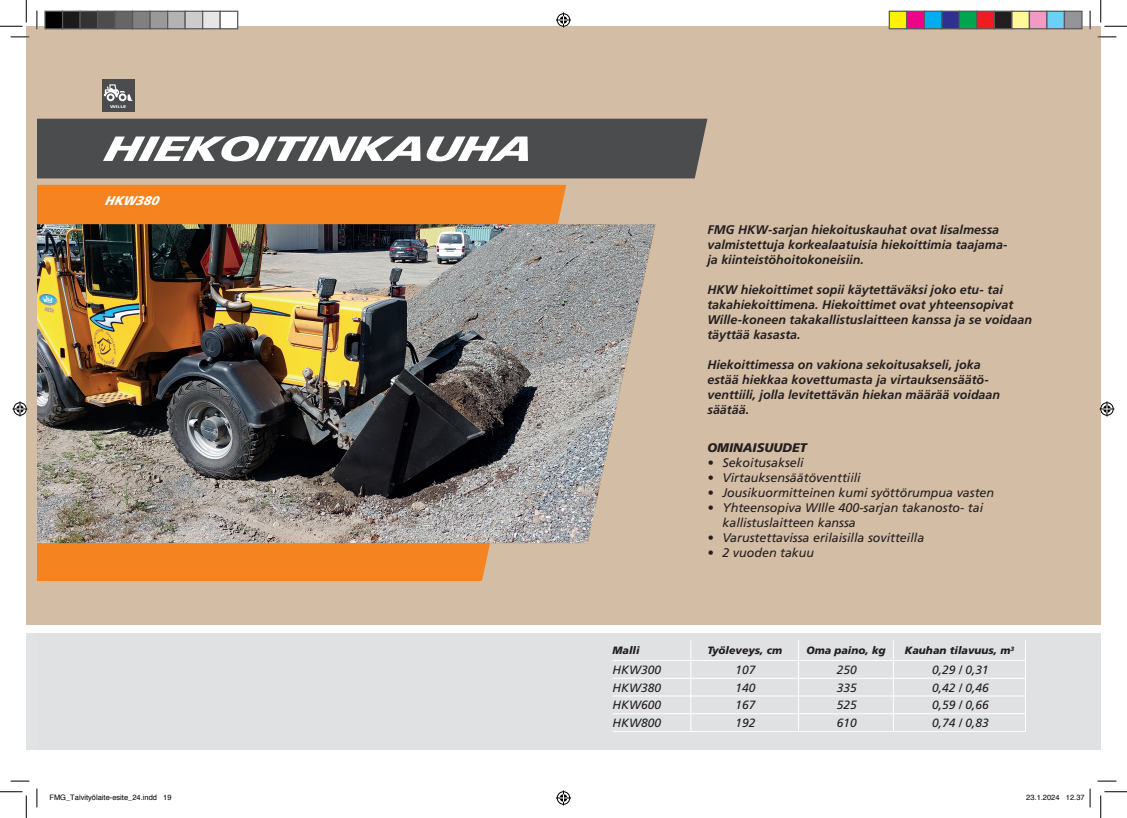
<style>
.page{position:relative;width:1127px;height:818px;background:#fff}
.page>*{position:absolute;margin:0;border:0;box-sizing:border-box;transform-origin:0 0}
.t1{font:italic 900 35px "Frutiger LT Std";letter-spacing:-.025em;color:#fff;scale:1.43 1}
.t2{font:italic 700 12.5px/15px "Frutiger LT Std";color:#231f20}
.t3{font:italic 12.5px/15px "Frutiger LT Std";color:#231f20}
.t4{font:italic 900 12.5px "Frutiger LT Std";color:#231f20}
.t5{font:italic 900 12.5px "Frutiger LT Std";color:#fff}
.t6{font:italic 12px "Frutiger LT Std";color:#231f20}
.t7{font:italic 900 10.62px "Frutiger LT Std";color:#231f20}
.t8{font:7.5px "Helvetica";color:#000}
.t9{font:700 4px "Frutiger LT Std";color:#fff;scale:1.43 1}
</style>
<div class="page">
<div style="left:26px;top:26px;width:1074px;height:599px;background:#d3bda4"></div>
<div style="left:37px;top:119px;width:670px;height:59px;background:#4b4c4d"></div>
<svg style="left:37px;top:185px;width:529px;height:396px;background:#f2882a"></svg>
<div style="left:37px;top:633px;width:1063px;height:117px;background:#e0e1e3"></div>
<img style="left:37px;top:224px;width:618px;height:319px">
<div style="left:26px;top:633px;width:11px;height:117px;background:#e2e3e5"></div>
<div style="left:102px;top:80px;width:32px;height:32px;background:#4b4c4d"></div>
<svg style="left:104px;top:84px;width:28px;height:17px"></svg>
<hr style="left:612px;top:660px;width:78px;height:1px;background:#fff">
<hr style="left:690px;top:660px;width:108px;height:1px;background:#fff">
<hr style="left:798px;top:660px;width:95px;height:1px;background:#fff">
<hr style="left:893px;top:660px;width:132px;height:1px;background:#fff">
<hr style="left:612px;top:678px;width:78px;height:1px;background:#fff">
<hr style="left:690px;top:678px;width:108px;height:1px;background:#fff">
<hr style="left:798px;top:678px;width:95px;height:1px;background:#fff">
<hr style="left:893px;top:678px;width:132px;height:1px;background:#fff">
<hr style="left:612px;top:696px;width:78px;height:1px;background:#fff">
<hr style="left:690px;top:696px;width:108px;height:1px;background:#fff">
<hr style="left:798px;top:696px;width:95px;height:1px;background:#fff">
<hr style="left:893px;top:696px;width:132px;height:1px;background:#fff">
<hr style="left:612px;top:713px;width:78px;height:1px;background:#fff">
<hr style="left:690px;top:713px;width:108px;height:1px;background:#fff">
<svg style="left:690px;top:640px;width:1px;height:91px"></svg>
<hr style="left:798px;top:713px;width:95px;height:1px;background:#fff">
<svg style="left:798px;top:640px;width:1px;height:91px"></svg>
<hr style="left:893px;top:713px;width:132px;height:1px;background:#fff">
<svg style="left:893px;top:640px;width:1px;height:91px"></svg>
<hr style="left:612px;top:731px;width:78px;height:1px;background:#fff">
<hr style="left:690px;top:731px;width:108px;height:1px;background:#fff">
<hr style="left:798px;top:731px;width:95px;height:1px;background:#fff">
<hr style="left:893px;top:731px;width:132px;height:1px;background:#fff">
<svg style="left:11px;top:36px;width:18px;height:2px"></svg>
<svg style="left:1097px;top:36px;width:18px;height:2px"></svg>
<svg style="left:11px;top:780px;width:18px;height:2px"></svg>
<svg style="left:1097px;top:780px;width:18px;height:2px"></svg>
<svg style="left:36px;top:11px;width:2px;height:18px"></svg>
<svg style="left:36px;top:788px;width:2px;height:19px"></svg>
<svg style="left:1089px;top:11px;width:1px;height:18px"></svg>
<svg style="left:0;top:0;width:27px;height:27px"></svg>
<svg style="left:0;top:791px;width:27px;height:27px"></svg>
<svg style="left:1100px;top:0;width:26px;height:27px"></svg>
<svg style="left:1100px;top:791px;width:26px;height:27px"></svg>
<svg style="left:556px;top:13px;width:15px;height:15px"></svg>
<svg style="left:556px;top:790px;width:15px;height:15px"></svg>
<svg style="left:13px;top:401px;width:15px;height:15px"></svg>
<svg style="left:1099px;top:401px;width:15px;height:15px"></svg>
<div style="left:45px;top:11px;width:18px;height:18px;background:#000"></div>
<div style="left:44px;top:11px;width:19px;height:18px;border:1px solid #595959"></div>
<div style="left:63px;top:11px;width:17px;height:18px;background:#1a1a1a"></div>
<div style="left:62px;top:11px;width:19px;height:18px;border:1px solid #595959"></div>
<div style="left:80px;top:11px;width:18px;height:18px;background:#333"></div>
<div style="left:79px;top:11px;width:19px;height:18px;border:1px solid #595959"></div>
<div style="left:98px;top:11px;width:17px;height:18px;background:#4d4d4d"></div>
<div style="left:97px;top:11px;width:19px;height:18px;border:1px solid #595959"></div>
<div style="left:115px;top:11px;width:18px;height:18px;background:#666"></div>
<div style="left:114px;top:11px;width:19px;height:18px;border:1px solid #595959"></div>
<div style="left:133px;top:11px;width:17px;height:18px;background:#808080"></div>
<div style="left:132px;top:11px;width:19px;height:18px;border:1px solid #595959"></div>
<div style="left:150px;top:11px;width:18px;height:18px;background:#999"></div>
<div style="left:149px;top:11px;width:19px;height:18px;border:1px solid #595959"></div>
<div style="left:168px;top:11px;width:17px;height:18px;background:#b3b3b3"></div>
<div style="left:167px;top:11px;width:19px;height:18px;border:1px solid #595959"></div>
<div style="left:185px;top:11px;width:18px;height:18px;background:#ccc"></div>
<div style="left:184px;top:11px;width:19px;height:18px;border:1px solid #595959"></div>
<div style="left:203px;top:11px;width:17px;height:18px;background:#e6e6e6"></div>
<div style="left:202px;top:11px;width:19px;height:18px;border:1px solid #595959"></div>
<div style="left:220px;top:11px;width:18px;height:18px;background:#fff"></div>
<div style="left:219px;top:11px;width:19px;height:18px;border:1px solid #595959"></div>
<div style="left:889px;top:11px;width:17px;height:18px;background:#fff101"></div>
<div style="left:888px;top:11px;width:19px;height:18px;border:1px solid #595959"></div>
<div style="left:906px;top:11px;width:18px;height:18px;background:#ed028c"></div>
<div style="left:905px;top:11px;width:19px;height:18px;border:1px solid #595959"></div>
<div style="left:924px;top:11px;width:17px;height:18px;background:#00aeef"></div>
<div style="left:923px;top:11px;width:19px;height:18px;border:1px solid #595959"></div>
<div style="left:941px;top:11px;width:18px;height:18px;background:#2e3092"></div>
<div style="left:940px;top:11px;width:19px;height:18px;border:1px solid #595959"></div>
<div style="left:959px;top:11px;width:17px;height:18px;background:#00a54f"></div>
<div style="left:958px;top:11px;width:19px;height:18px;border:1px solid #595959"></div>
<div style="left:976px;top:11px;width:18px;height:18px;background:#ee1d23"></div>
<div style="left:975px;top:11px;width:19px;height:18px;border:1px solid #595959"></div>
<div style="left:994px;top:11px;width:17px;height:18px;background:#231f20"></div>
<div style="left:993px;top:11px;width:19px;height:18px;border:1px solid #595959"></div>
<div style="left:1011px;top:11px;width:18px;height:18px;background:#fff79a"></div>
<div style="left:1010px;top:11px;width:19px;height:18px;border:1px solid #595959"></div>
<div style="left:1029px;top:11px;width:17px;height:18px;background:#f499c2"></div>
<div style="left:1028px;top:11px;width:19px;height:18px;border:1px solid #595959"></div>
<div style="left:1046px;top:11px;width:18px;height:18px;background:#6bcff6"></div>
<div style="left:1045px;top:11px;width:19px;height:18px;border:1px solid #595959"></div>
<div style="left:1064px;top:11px;width:17px;height:18px;background:#939598"></div>
<div style="left:1063px;top:11px;width:19px;height:18px;border:1px solid #595959"></div>
<svg style="left:1089px;top:788px;width:1px;height:19px"></svg>
<p class="t9" style="left:110px;top:104px;width:13px">WILLE</p>
<h1 class="t1" style="left:102px;top:128px;width:301px">HIEKOITINKAUHA</h1>
<p class="t5" style="left:105px;top:193px;width:58px">HKW380</p>
<p class="t2" style="left:707px;top:222px;width:302px">FMG HKW-sarjan hiekoituskauhat ovat Iisalmessa valmistettuja korkealaatuisia hiekoittimia taajama&shy;ja kiinteistöhoitokoneisiin.</p>
<p class="t2" style="left:707px;top:282px;width:326px">HKW hiekoittimet sopii käytettäväksi joko etu- tai takahiekoittimena. Hiekoittimet ovat yhteensopivat Wille-koneen takakallistuslaitteen kanssa ja se voidaan täyttää kasasta.</p>
<p class="t2" style="left:707px;top:357px;width:294px">Hiekoittimessa on vakiona sekoitusakseli, joka estää hiekkaa kovettumasta ja virtauksensäätö&shy;venttiili, jolla levitettävän hiekan määrää voidaan säätää.</p>
<p class="t4" style="left:707px;top:440px;width:101px">OMINAISUUDET</p>
<p class="t3" style="left:707px;top:455px;width:98px">• Sekoitusakseli</p>
<p class="t3" style="left:707px;top:470px;width:155px">• Virtauksensäätöventtiili</p>
<p class="t3" style="left:707px;top:485px;width:288px">• Jousikuormitteinen kumi syöttörumpua vasten</p>
<p class="t3" style="left:722px;top:500px;width:262px;text-indent:-15px">• Yhteensopiva WIlle 400-sarjan takanosto- tai kallistuslaitteen kanssa</p>
<p class="t3" style="left:707px;top:530px;width:218px">• Varustettavissa erilaisilla sovitteilla</p>
<p class="t3" style="left:707px;top:545px;width:108px">• 2 vuoden takuu</p>
<p class="t7" style="left:612px;top:644px;width:29px">Malli</p>
<p class="t7" style="left:707px;top:644px;width:76px">Työleveys, cm</p>
<p class="t7" style="left:806px;top:644px;width:81px">Oma paino, kg</p>
<p class="t7" style="left:904px;top:644px;width:111px">Kauhan tilavuus, m<sup>3</sup></p>
<p class="t6" style="left:612px;top:663px;width:50px">HKW300</p>
<p class="t6" style="left:735px;top:663px;width:21px">107</p>
<p class="t6" style="left:836px;top:663px;width:21px">250</p>
<p class="t6" style="left:931px;top:663px;width:58px">0,29 / 0,31</p>
<p class="t6" style="left:612px;top:680px;width:50px">HKW380</p>
<p class="t6" style="left:735px;top:680px;width:21px">140</p>
<p class="t6" style="left:836px;top:680px;width:21px">335</p>
<p class="t6" style="left:931px;top:680px;width:58px">0,42 / 0,46</p>
<p class="t6" style="left:612px;top:698px;width:50px">HKW600</p>
<p class="t6" style="left:735px;top:698px;width:21px">167</p>
<p class="t6" style="left:836px;top:698px;width:21px">525</p>
<p class="t6" style="left:931px;top:698px;width:58px">0,59 / 0,66</p>
<p class="t6" style="left:612px;top:716px;width:50px">HKW800</p>
<p class="t6" style="left:735px;top:716px;width:21px">192</p>
<p class="t6" style="left:836px;top:716px;width:21px">610</p>
<p class="t6" style="left:931px;top:716px;width:58px">0,74 / 0,83</p>
<p class="t8" style="left:49px;top:791px;width:124px">FMG_Talvityölaite-esite_24.indd 19</p>
<p class="t8" style="left:1025px;top:791px;width:60px">23.1.2024 12.37</p>
</div>
